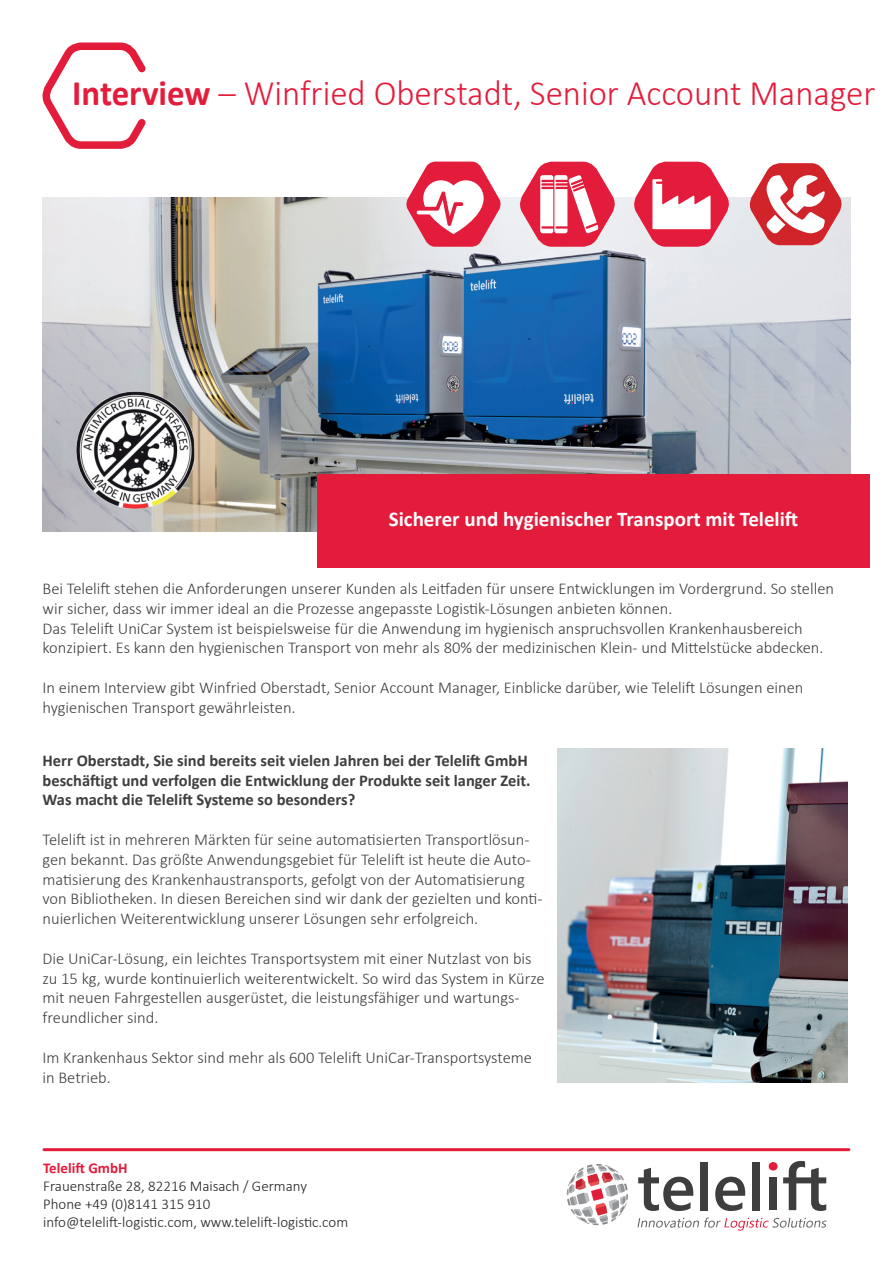
<style>
.page{position:relative;width:893px;height:1263px;background:#fff}
.page>*{position:absolute;margin:0;border:0;box-sizing:border-box;transform-origin:0 0}
.t1{font:300 36px "Calibri";color:#e41c3b}
.t2{font:700 21px "Calibri";color:#fff}
.t3{font:300 16.5px/19.8px "Calibri";color:#3e3e3f}
.t4{font:700 16.5px/19.8px "Calibri";color:#3e3e3f}
.t5{font:300 15px/18px "Calibri";color:#231f20}
.t6{font:700 15px "Calibri";color:#e41c3b}
.s1{font-weight:700}
</style>
<div class="page">
<img style="left:43px;top:198px;width:807px;height:333px">
<svg style="left:633px;top:161px;width:97px;height:88px"></svg>
<svg style="left:747px;top:163px;width:97px;height:82px"></svg>
<svg style="left:519px;top:161px;width:97px;height:88px"></svg>
<svg style="left:404px;top:161px;width:99px;height:88px"></svg>
<svg style="left:567px;top:1164px;width:61px;height:61px"></svg>
<div style="left:700px;top:1162px;width:8px;height:48px;background:#3e3e3f"></div>
<svg style="left:715px;top:1177px;width:30px;height:34px"></svg>
<svg style="left:638px;top:1168px;width:55px;height:43px"></svg>
<div style="left:752px;top:1162px;width:8px;height:48px;background:#3e3e3f"></div>
<svg style="left:769px;top:1161px;width:57px;height:50px"></svg>
<svg style="left:637px;top:1217px;width:189px;height:14px"></svg>
<hr style="left:44px;top:1148px;width:805px;height:3px;background:#e41c3b">
<svg style="left:42px;top:42px;width:104px;height:107px"></svg>
<img style="left:557px;top:748px;width:290px;height:334px">
<img style="left:76px;top:389px;width:120px;height:121px">
<div style="left:317px;top:474px;width:553px;height:94px;background:#e41c3b"></div>
<h1 class="t1" style="left:72px;top:70px;width:805px"><span class="s1">Interview</span> – Winfried Oberstadt, Senior Account Manager</h1>
<p class="t2" style="left:389px;top:504px;width:411px">Sicherer und hygienischer Transport mit Telelift</p>
<p class="t3" style="left:43px;top:578px;width:793px">Bei Telelift stehen die Anforderungen unserer Kunden als Leitfaden für unsere Entwicklungen im Vordergrund. So stellen wir sicher, dass wir immer ideal an die Prozesse angepasste Logistik-Lösungen anbieten können.<br>Das Telelift UniCar System ist beispielsweise für die Anwendung im hygienisch anspruchsvollen Krankenhausbereich konzipiert. Es kann den hygienischen Transport von mehr als 80% der medizinischen Klein- und Mittelstücke abdecken.</p>
<p class="t3" style="left:43px;top:677px;width:762px">In einem Interview gibt Winfried Oberstadt, Senior Account Manager, Einblicke darüber, wie Telelift Lösungen einen hygienischen Transport gewährleisten.</p>
<p class="t4" style="left:43px;top:750px;width:489px">Herr Oberstadt, Sie sind bereits seit vielen Jahren bei der Telelift GmbH beschäftigt und verfolgen die Entwicklung der Produkte seit langer Zeit.<br>Was macht die Telelift Systeme so besonders?</p>
<p class="t3" style="left:43px;top:829px;width:502px">Telelift ist in mehreren Märkten für seine automatisierten Transportlösun&shy;gen bekannt. Das größte Anwendungsgebiet für Telelift ist heute die Auto&shy;matisierung des Krankenhaustransports, gefolgt von der Automatisierung von Bibliotheken. In diesen Bereichen sind wir dank der gezielten und konti&shy;nuierlichen Weiterentwicklung unserer Lösungen sehr erfolgreich.</p>
<p class="t3" style="left:43px;top:948px;width:504px">Die UniCar-Lösung, ein leichtes Transportsystem mit einer Nutzlast von bis zu 15 kg, wurde kontinuierlich weiterentwickelt. So wird das System in Kürze mit neuen Fahrgestellen ausgerüstet, die leistungsfähiger und wartungs&shy;freundlicher sind.</p>
<p class="t3" style="left:43px;top:1047px;width:491px">Im Krankenhaus Sektor sind mehr als 600 Telelift UniCar-Transportsysteme in Betrieb.</p>
<p class="t6" style="left:43px;top:1157px;width:86px">Telelift GmbH</p>
<p class="t5" style="left:43px;top:1176px;width:307px">Frauenstraße 28, 82216 Maisach / Germany<br>Phone +49 (0)8141 315 910 info@telelift-logistic.com, www.telelift-logistic.com</p>
</div>
